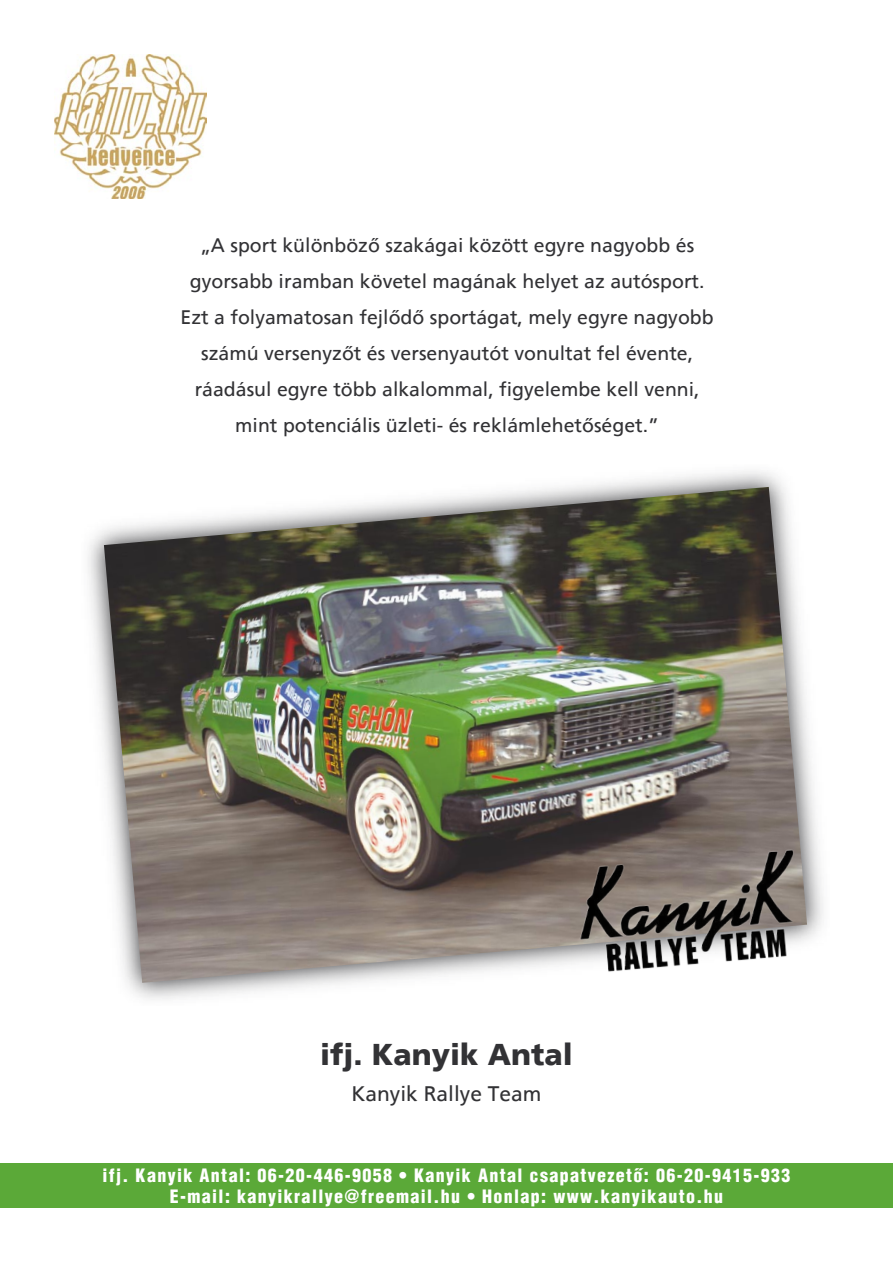
<style>
.page{position:relative;width:893px;height:1263px;background:#fff}
.page>*{position:absolute;margin:0;border:0;box-sizing:border-box;transform-origin:0 0}
.t1{font:900 30px "H Fruti";color:#323235}
.t2{font:21px "H Fruti";color:#323235}
.t3{font:19.5px/36px "H Fruti";color:#323235;text-align:center}
.t4{font:900 condensed 18px "H Helvetica";letter-spacing:.075em;color:#fff}
</style>
<div class="page">
<svg style="left:88px;top:471px;width:735px;height:529px"></svg>
<img style="left:104px;top:487px;width:703px;height:496px">
<img style="left:569px;top:847px;width:239px;height:133px">
<div style="left:0;top:1163px;width:893px;height:45px;background:#5ba938"></div>
<img style="left:54px;top:54px;width:153px;height:145px">
<p class="t3" style="left:181px;top:227px;width:535px">„A sport különböző szakágai között egyre nagyobb és gyorsabb iramban követel magának helyet az autósport.<br>Ezt a folyamatosan fejlődő sportágat, mely egyre nagyobb számú versenyzőt és versenyautót vonultat fel évente, ráadásul egyre több alkalommal, figyelembe kell venni, mint potenciális üzleti- és reklámlehetőséget.”</p>
<p class="t1" style="left:320px;top:1036px;width:254px">ifj. Kanyik Antal</p>
<p class="t2" style="left:351px;top:1081px;width:192px">Kanyik Rallye Team</p>
<p class="t4" style="left:102px;top:1164px;width:690px">ifj. Kanyik Antal: 06-20-446-9058 • Kanyik Antal csapatvezetõ: 06-20-9415-933</p>
<p class="t4" style="left:170px;top:1185px;width:555px">E-mail: kanyikrallye@freemail.hu • Honlap: www.kanyikauto.hu</p>
</div>
